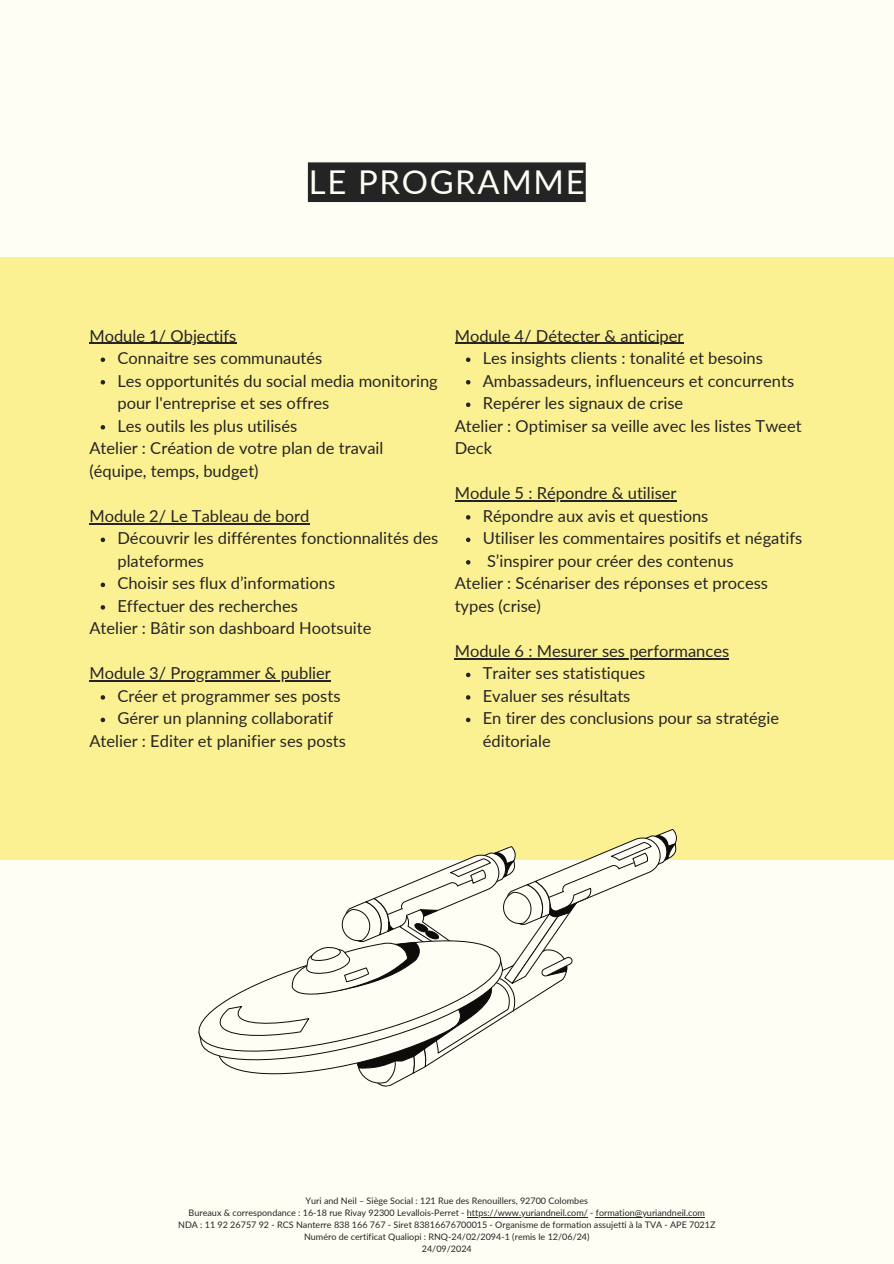
<style>
.page{position:relative;width:894px;height:1264px;background:#fff}
.page>*{position:absolute;margin:0;border:0;box-sizing:border-box;transform-origin:0 0}
.t1{font:32.85px "Lato";letter-spacing:.05em;color:#fffef5}
.t2{font:16.5px/22.5px "Lato";color:#252425}
.t3{font:9px/12px "Lato";color:#252425;text-align:center}
</style>
<div class="page">
<div style="left:0;top:0;width:893px;height:1263px;background:#fffef5"></div>
<div style="left:0;top:257px;width:893px;height:602px;background:#fcf192"></div>
<hr style="left:89px;top:343px;width:147px;height:1px;background:#252425">
<svg style="left:101px;top:357px;width:4px;height:5px"></svg>
<svg style="left:101px;top:380px;width:4px;height:4px"></svg>
<svg style="left:101px;top:425px;width:4px;height:4px"></svg>
<hr style="left:89px;top:523px;width:220px;height:1px;background:#252425">
<svg style="left:101px;top:537px;width:4px;height:5px"></svg>
<svg style="left:101px;top:582px;width:4px;height:5px"></svg>
<svg style="left:101px;top:605px;width:4px;height:4px"></svg>
<hr style="left:89px;top:680px;width:242px;height:1px;background:#252425">
<svg style="left:101px;top:695px;width:4px;height:4px"></svg>
<svg style="left:101px;top:717px;width:4px;height:5px"></svg>
<hr style="left:454px;top:343px;width:229px;height:1px;background:#252425">
<svg style="left:466px;top:357px;width:4px;height:5px"></svg>
<svg style="left:466px;top:380px;width:4px;height:4px"></svg>
<svg style="left:466px;top:402px;width:4px;height:5px"></svg>
<hr style="left:454px;top:500px;width:222px;height:1px;background:#252425">
<svg style="left:466px;top:515px;width:4px;height:4px"></svg>
<svg style="left:466px;top:537px;width:4px;height:5px"></svg>
<svg style="left:466px;top:560px;width:4px;height:4px"></svg>
<hr style="left:454px;top:658px;width:275px;height:1px;background:#252425">
<svg style="left:466px;top:672px;width:4px;height:5px"></svg>
<svg style="left:466px;top:695px;width:4px;height:4px"></svg>
<svg style="left:466px;top:717px;width:4px;height:5px"></svg>
<hr style="left:467px;top:1217px;width:120px;height:1px;background:#252425">
<hr style="left:595px;top:1217px;width:109px;height:1px;background:#252425">
<svg style="left:208px;top:829px;width:473px;height:258px"></svg>
<div style="left:308px;top:162px;width:277px;height:40px;background:#252425"></div>
<p class="t1" style="left:309px;top:162px;width:277px">LE PROGRAMME</p>
<h1 class="t2" style="left:89px;top:324px;width:148px">Module 1/ Objectifs</h1>
<h2 class="t2" style="left:117px;top:346px;width:206px">Connaitre ses communautés</h2>
<p class="t2" style="left:117px;top:369px;width:322px">Les opportunités du social media monitoring pour l'entreprise et ses offres</p>
<p class="t2" style="left:117px;top:414px;width:181px">Les outils les plus utilisés</p>
<p class="t2" style="left:89px;top:436px;width:295px">Atelier : Création de votre plan de travail (équipe, temps, budget)</p>
<h2 class="t2" style="left:89px;top:504px;width:221px">Module 2/ Le Tableau de bord</h2>
<h2 class="t2" style="left:117px;top:526px;width:322px">Découvrir les différentes fonctionnalités des plateformes</h2>
<p class="t2" style="left:117px;top:571px;width:219px">Choisir ses flux d’informations</p>
<p class="t2" style="left:117px;top:594px;width:182px">Effectuer des recherches</p>
<p class="t2" style="left:89px;top:616px;width:283px">Atelier : Bâtir son dashboard Hootsuite</p>
<h2 class="t2" style="left:89px;top:661px;width:243px">Module 3/ Programmer &amp; publier</h2>
<h2 class="t2" style="left:117px;top:684px;width:224px">Créer et programmer ses posts</h2>
<p class="t2" style="left:117px;top:706px;width:217px">Gérer un planning collaboratif</p>
<p class="t2" style="left:89px;top:729px;width:258px">Atelier : Editer et planifier ses posts</p>
<h2 class="t2" style="left:454px;top:324px;width:230px">Module 4/ Détecter &amp; anticiper</h2>
<h2 class="t2" style="left:482px;top:346px;width:281px">Les insights clients : tonalité et besoins</h2>
<p class="t2" style="left:482px;top:369px;width:313px">Ambassadeurs, influenceurs et concurrents</p>
<p class="t2" style="left:482px;top:391px;width:202px">Repérer les signaux de crise</p>
<p class="t2" style="left:454px;top:414px;width:348px">Atelier : Optimiser sa veille avec les listes Tweet<br>Deck</p>
<h2 class="t2" style="left:454px;top:481px;width:223px">Module 5 : Répondre &amp; utiliser</h2>
<h2 class="t2" style="left:482px;top:504px;width:227px">Répondre aux avis et questions</h2>
<p class="t2" style="left:482px;top:526px;width:321px">Utiliser les commentaires positifs et négatifs</p>
<p class="t2" style="left:487px;top:549px;width:248px">S’inspirer pour créer des contenus</p>
<p class="t2" style="left:454px;top:571px;width:315px">Atelier : Scénariser des réponses et process types (crise)</p>
<h2 class="t2" style="left:454px;top:639px;width:276px">Module 6 : Mesurer ses performances</h2>
<h2 class="t2" style="left:482px;top:661px;width:164px">Traiter ses statistiques</h2>
<p class="t2" style="left:482px;top:684px;width:149px">Evaluer ses résultats</p>
<p class="t2" style="left:482px;top:706px;width:298px">En tirer des conclusions pour sa stratégie éditoriale</p>
<p class="t3" style="left:305px;top:1194px;width:284px">Yuri and Neil – Siège Social : 121 Rue des Renouillers, 92700 Colombes</p>
<p class="t3" style="left:188px;top:1206px;width:517px">Bureaux &amp; correspondance : 16-18 rue Rivay 92300 Levallois-Perret - https://www.yuriandneil.com/ - formation@yuriandneil.com</p>
<p class="t3" style="left:178px;top:1218px;width:538px">NDA : 11 92 26757 92 - RCS Nanterre 838 166 767 - Siret 83816676700015 - Organisme de formation assujetti à la TVA - APE 7021Z<br>Numéro de certificat Qualiopi : RNQ-24/02/2094-1 (remis le 12/06/24)<br>24/09/2024</p>
</div>
